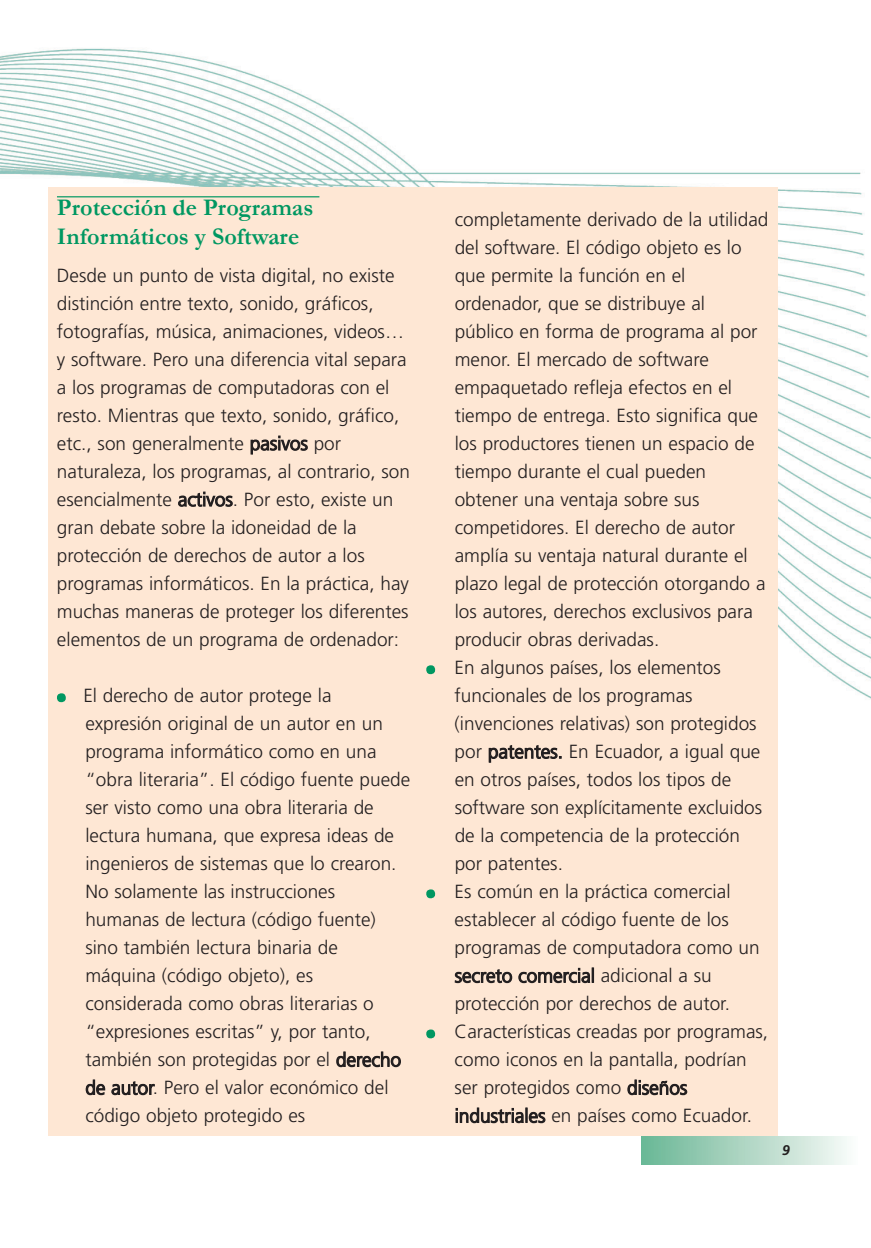
<style>
.page{position:relative;width:871px;height:1248px;background:#fff}
.page>*{position:absolute;margin:0;border:0;box-sizing:border-box;transform-origin:0 0}
.t1{font:700 24px/28.8px "Garamond";color:#009761}
.t2{font:300 19px/28px "Frutiger LT Std";color:#231f20}
.t3{font:italic 700 14px "Frutiger LT Std";color:#231f20}
</style>
<div class="page">
<img style="left:0;top:48px;width:870px;height:671px">
<div style="left:48px;top:187px;width:729px;height:948px;background:#fee7d4"></div>
<div style="left:641px;top:1136px;width:216px;height:28px;background:linear-gradient(to right,#69b694,#fafbf9)"></div>
<hr style="left:57px;top:196px;width:262px;height:1px;background:#009761">
<div style="left:57px;top:693px;width:9px;height:9px;background:#009761;border-radius:4px"></div>
<div style="left:426px;top:665px;width:9px;height:9px;background:#009761;border-radius:4px"></div>
<div style="left:426px;top:889px;width:9px;height:9px;background:#009761;border-radius:4px"></div>
<div style="left:426px;top:1029px;width:9px;height:9px;background:#009761;border-radius:4px"></div>
<p class="t1" style="left:57px;top:193px;width:258px">Protección de Programas<br>Informáticos y Software</p>
<p class="t2" style="left:57px;top:263px;width:354px">Desde un punto de vista digital, no existe distinción entre texto, sonido, gráficos, fotografías, música, animaciones, videos… y software. Pero una diferencia vital separa a los programas de computadoras con el resto. Mientras que texto, sonido, gráfico, etc., son generalmente pasivos por naturaleza, los programas, al contrario, son esencialmente activos. Por esto, existe un gran debate sobre la idoneidad de la protección de derechos de autor a los programas informáticos. En la práctica, hay muchas maneras de proteger los diferentes elementos de un programa de ordenador:</p>
<p class="t2" style="left:83px;top:683px;width:328px">El derecho de autor protege la expresión original de un autor en un programa informático como en una “obra literaria”. El código fuente puede ser visto como una obra literaria de lectura humana, que expresa ideas de ingenieros de sistemas que lo crearon.<br>No solamente las instrucciones humanas de lectura (código fuente) sino también lectura binaria de máquina (código objeto), es considerada como obras literarias o “expresiones escritas” y, por tanto, también son protegidas por el derecho de autor. Pero el valor económico del código objeto protegido es</p>
<p class="t2" style="left:454px;top:207px;width:315px">completamente derivado de la utilidad del software. El código objeto es lo que permite la función en el ordenador, que se distribuye al público en forma de programa al por menor. El mercado de software empaquetado refleja efectos en el tiempo de entrega. Esto significa que los productores tienen un espacio de tiempo durante el cual pueden obtener una ventaja sobre sus competidores. El derecho de autor amplía su ventaja natural durante el plazo legal de protección otorgando a los autores, derechos exclusivos para producir obras derivadas.<br>En algunos países, los elementos funcionales de los programas (invenciones relativas) son protegidos por patentes. En Ecuador, a igual que en otros países, todos los tipos de software son explícitamente excluidos de la competencia de la protección por patentes.<br>Es común en la práctica comercial establecer al código fuente de los programas de computadora como un secreto comercial adicional a su protección por derechos de autor.<br>Características creadas por programas, como iconos en la pantalla, podrían ser protegidos como diseños industriales en países como Ecuador.</p>
<p class="t3" style="left:782px;top:1141px;width:9px">9</p>
</div>
